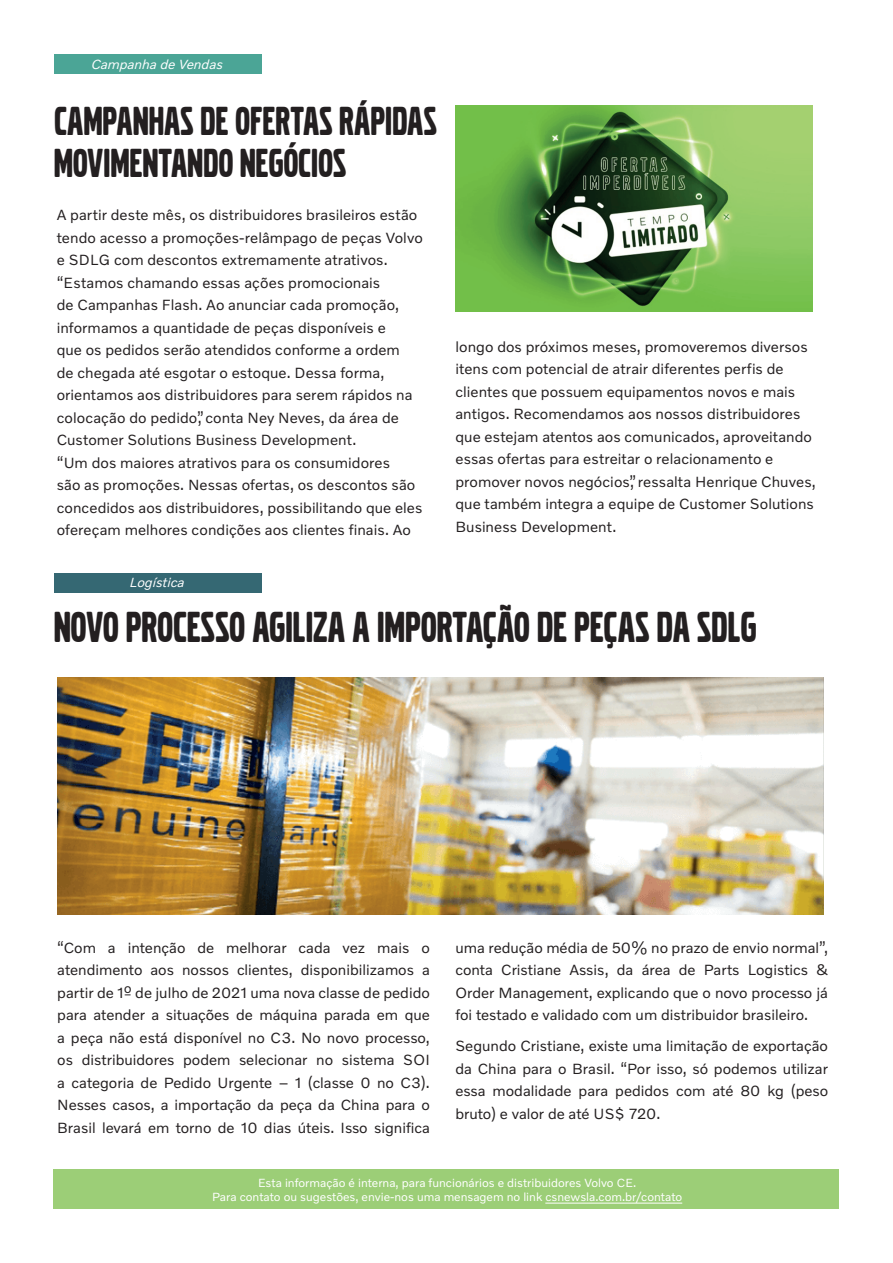
<style>
.page{position:relative;width:893px;height:1263px;background:#fff}
.page>*{position:absolute;margin:0;border:0;box-sizing:border-box;transform-origin:0 0}
.t1{font:45px "Volvo Broad";color:#231f20}
.t2{font:42px/42px "Volvo Broad";letter-spacing:.005em;color:#231f20}
.t3{font:15px/22.5px "Volvo Novum";letter-spacing:.005em;color:#231f20;text-align:justify}
.t4{font:italic 13.5px "Volvo Novum";color:#fff}
.t5{font:12px/14.4px "Volvo Novum";color:#fff;text-align:center}
</style>
<div class="page">
<div style="left:53px;top:1169px;width:786px;height:40px;background:#9cce77"></div>
<hr style="left:545px;top:1203px;width:137px;height:1px;background:#fff">
<div style="left:54px;top:573px;width:207px;height:20px;background:#356873"></div>
<div style="left:54px;top:54px;width:207px;height:20px;background:#4ba596"></div>
<img style="left:455px;top:106px;width:357px;height:205px">
<img style="left:57px;top:677px;width:767px;height:237px">
<p class="t4" style="left:91px;top:55px;width:133px">Campanha de Vendas</p>
<h2 class="t2" style="left:54px;top:99px;width:384px">CAMPANHAS DE OFERTAS RÁPIDAS<br>MOVIMENTANDO NEGÓCIOS</h2>
<p class="t3" style="left:57px;top:203px;width:368px;text-align:left">A partir deste mês, os distribuidores brasileiros estão tendo acesso a promoções-relâmpago de peças Volvo e SDLG com descontos extremamente atrativos. “Estamos chamando essas ações promocionais<br>de Campanhas Flash. Ao anunciar cada promoção, informamos a quantidade de peças disponíveis e<br>que os pedidos serão atendidos conforme a ordem<br>de chegada até esgotar o estoque. Dessa forma, orientamos aos distribuidores para serem rápidos na colocação do pedido”, conta Ney Neves, da área de Customer Solutions Business Development.<br>“Um dos maiores atrativos para os consumidores<br>são as promoções. Nessas ofertas, os descontos são concedidos aos distribuidores, possibilitando que eles ofereçam melhores condições aos clientes finais. Ao</p>
<p class="t4" style="left:130px;top:574px;width:56px">Logística</p>
<p class="t3" style="left:455px;top:335px;width:362px;text-align:left">longo dos próximos meses, promoveremos diversos itens com potencial de atrair diferentes perfis de clientes que possuem equipamentos novos e mais antigos. Recomendamos aos nossos distribuidores que estejam atentos aos comunicados, aproveitando essas ofertas para estreitar o relacionamento e promover novos negócios”, ressalta Henrique Chuves, que também integra a equipe de Customer Solutions Business Development.</p>
<h1 class="t1" style="left:54px;top:603px;width:704px">NOVO PROCESSO AGILIZA A IMPORTAÇÃO DE PEÇAS DA SDLG</h1>
<p class="t3" style="left:57px;top:936px;width:374px">“Com a intenção de melhorar cada vez mais o atendimento aos nossos clientes, disponibilizamos a partir de 1º de julho de 2021 uma nova classe de pedido para atender a situações de máquina parada em que a peça não está disponível no C3. No novo processo, os distribuidores podem selecionar no sistema SOI a categoria de Pedido Urgente – 1 (classe 0 no C3).<br>Nesses casos, a importação da peça da China para o Brasil levará em torno de 10 dias úteis. Isso significa</p>
<p class="t3" style="left:455px;top:936px;width:374px">uma redução média de 50% no prazo de envio normal”, conta Cristiane Assis, da área de Parts Logistics &amp; Order Management, explicando que o novo processo já foi testado e validado com um distribuidor brasileiro.</p>
<p class="t3" style="left:455px;top:1034px;width:374px">Segundo Cristiane, existe uma limitação de exportação da China para o Brasil. “Por isso, só podemos utilizar essa modalidade para pedidos com até 80 kg (peso bruto) e valor de até US$ 720.</p>
<p class="t5" style="left:212px;top:1175px;width:471px">Esta informação é interna, para funcionários e distribuidores Volvo CE.<br>Para contato ou sugestões, envie-nos uma mensagem no link csnewsla.com.br/contato</p>
</div>
